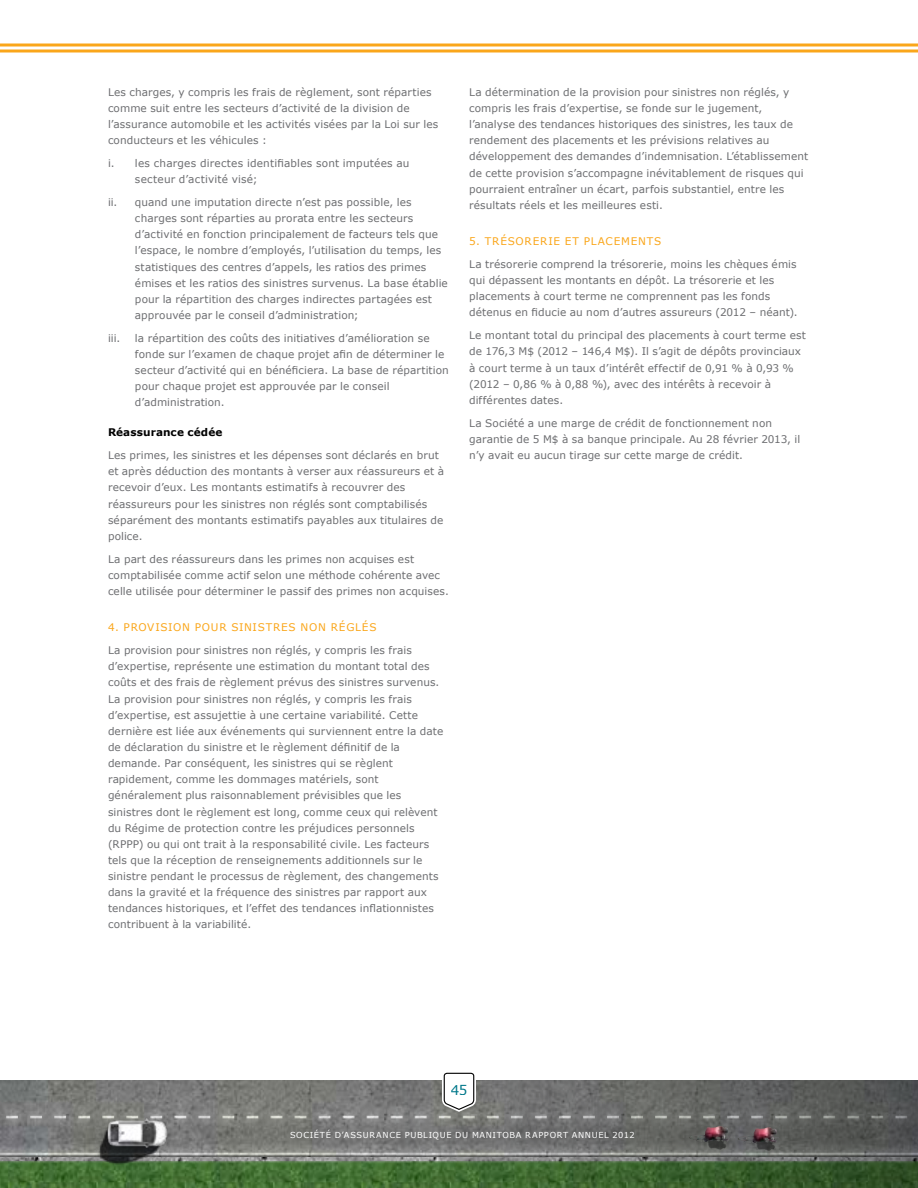
<style>
.page{position:relative;width:918px;height:1188px;background:#fff}
.page>*{position:absolute;margin:0;border:0;box-sizing:border-box;transform-origin:0 0}
.t1{font:13.5px "Verdana";color:#00788a}
.t2{font:10.5px/16.2px "Verdana";letter-spacing:.01em;color:#6d6e71}
.t3{font:10.5px "Verdana";letter-spacing:.07em;color:#faa61a}
.t4{font:700 10.5px "Verdana";letter-spacing:.015em;color:#000}
.t5{font:8.25px "Verdana";letter-spacing:.075em;color:#fff}
</style>
<div class="page">
<svg style="left:0;top:1118px;width:918px;height:70px;background:#5e6f59"></svg>
<svg style="left:0;top:1072px;width:918px;height:46px"></svg>
<hr style="left:0;top:44px;width:918px;height:2px;background:#faa61a">
<hr style="left:0;top:50px;width:918px;height:2px;background:#faa61a">
<img style="left:60px;top:1106px;width:153px;height:82px">
<img style="left:694px;top:1142px;width:34px;height:8px">
<img style="left:687px;top:1126px;width:44px;height:16px">
<img style="left:743px;top:1143px;width:34px;height:8px">
<img style="left:735px;top:1127px;width:44px;height:16px">
<p class="t2" style="left:108px;top:84px;width:332px">Les charges, y compris les frais de règlement, sont réparties comme suit entre les secteurs d’activité de la division de l’assurance automobile et les activités visées par la Loi sur les conducteurs et les véhicules :</p>
<p class="t2" style="left:135px;top:155px;width:276px;text-indent:-27px">i. les charges directes identifiables sont imputées au secteur d’activité visé;</p>
<p class="t2" style="left:135px;top:194px;width:314px;text-indent:-27px">ii. quand une imputation directe n’est pas possible, les charges sont réparties au prorata entre les secteurs d’activité en fonction principalement de facteurs tels que l’espace, le nombre d’employés, l’utilisation du temps, les statistiques des centres d’appels, les ratios des primes émises et les ratios des sinistres survenus. La base établie pour la répartition des charges indirectes partagées est approuvée par le conseil d’administration;</p>
<p class="t2" style="left:108px;top:330px;width:14px">iii.</p>
<p class="t2" style="left:135px;top:330px;width:315px">la répartition des coûts des initiatives d’amélioration se fonde sur l’examen de chaque projet afin de déterminer le secteur d’activité qui en bénéficiera. La base de répartition pour chaque projet est approuvée par le conseil d’administration.</p>
<p class="t4" style="left:108px;top:425px;width:116px">Réassurance cédée</p>
<p class="t2" style="left:108px;top:447px;width:338px">Les primes, les sinistres et les dépenses sont déclarés en brut et après déduction des montants à verser aux réassureurs et à recevoir d’eux. Les montants estimatifs à recouvrer des réassureurs pour les sinistres non réglés sont comptabilisés séparément des montants estimatifs payables aux titulaires de police.</p>
<p class="t2" style="left:108px;top:551px;width:342px">La part des réassureurs dans les primes non acquises est comptabilisée comme actif selon une méthode cohérente avec celle utilisée pour déterminer le passif des primes non acquises.</p>
<p class="t3" style="left:108px;top:620px;width:55px">4. Provision</p>
<p class="t3" style="left:195px;top:620px;width:45px">poursinistr</p>
<p class="t3" style="left:281px;top:620px;width:29px">es non</p>
<p class="t3" style="left:331px;top:620px;width:9px">réglés</p>
<p class="t2" style="left:108px;top:642px;width:337px">La provision pour sinistres non réglés, y compris les frais d’expertise, représente une estimation du montant total des coûts et des frais de règlement prévus des sinistres survenus.<br>La provision pour sinistres non réglés, y compris les frais d’expertise, est assujettie à une certaine variabilité. Cette dernière est liée aux événements qui surviennent entre la date de déclaration du sinistre et le règlement définitif de la demande. Par conséquent, les sinistres qui se règlent rapidement, comme les dommages matériels, sont généralement plus raisonnablement prévisibles que les sinistres dont le règlement est long, comme ceux qui relèvent du Régime de protection contre les préjudices personnels (RPPP) ou qui ont trait à la responsabilité civile. Les facteurs tels que la réception de renseignements additionnels sur le sinistre pendant le processus de règlement, des changements dans la gravité et la fréquence des sinistres par rapport aux tendances historiques, et l’effet des tendances inflationnistes contribuent à la variabilité.</p>
<p class="t2" style="left:469px;top:84px;width:341px">La détermination de la provision pour sinistres non réglés, y compris les frais d’expertise, se fonde sur le jugement, l’analyse des tendances historiques des sinistres, les taux de rendement des placements et les prévisions relatives au développement des demandes d’indemnisation. L’établissement de cette provision s’accompagne inévitablement de risques qui pourraient entraîner un écart, parfois substantiel, entre les résultats réels et les meilleures esti.</p>
<p class="t3" style="left:469px;top:234px;width:32px">5. Trésor</p>
<p class="t3" style="left:533px;top:234px;width:59px">erie et plac</p>
<p class="t3" style="left:614px;top:234px;width:33px">em ents</p>
<p class="t2" style="left:469px;top:256px;width:330px">La trésorerie comprend la trésorerie, moins les chèques émis qui dépassent les montants en dépôt. La trésorerie et les placements à court terme ne comprennent pas les fonds détenus en fiducie au nom d’autres assureurs (2012 – néant).</p>
<p class="t2" style="left:469px;top:327px;width:338px">Le montant total du principal des placements à court terme est de 176,3 M$ (2012 – 146,4 M$). Il s’agit de dépôts provinciaux à court terme à un taux d’intérêt effectif de 0,91 % à 0,93 % (2012 – 0,86 % à 0,88 %), avec des intérêts à recevoir à différentes dates.</p>
<p class="t2" style="left:469px;top:415px;width:333px">La Société a une marge de crédit de fonctionnement non garantie de 5 M$ à sa banque principale. Au 28 février 2013, il n’y avait eu aucun tirage sur cette marge de crédit.</p>
<p class="t1" style="left:451px;top:1081px;width:18px">45</p>
<p class="t5" style="left:290px;top:1129px;width:346px">SOCIÉTÉ D’ASSURANCE PUBLIQUE DU MANITOBA RAPPORT ANNUEL 2012</p>
</div>
